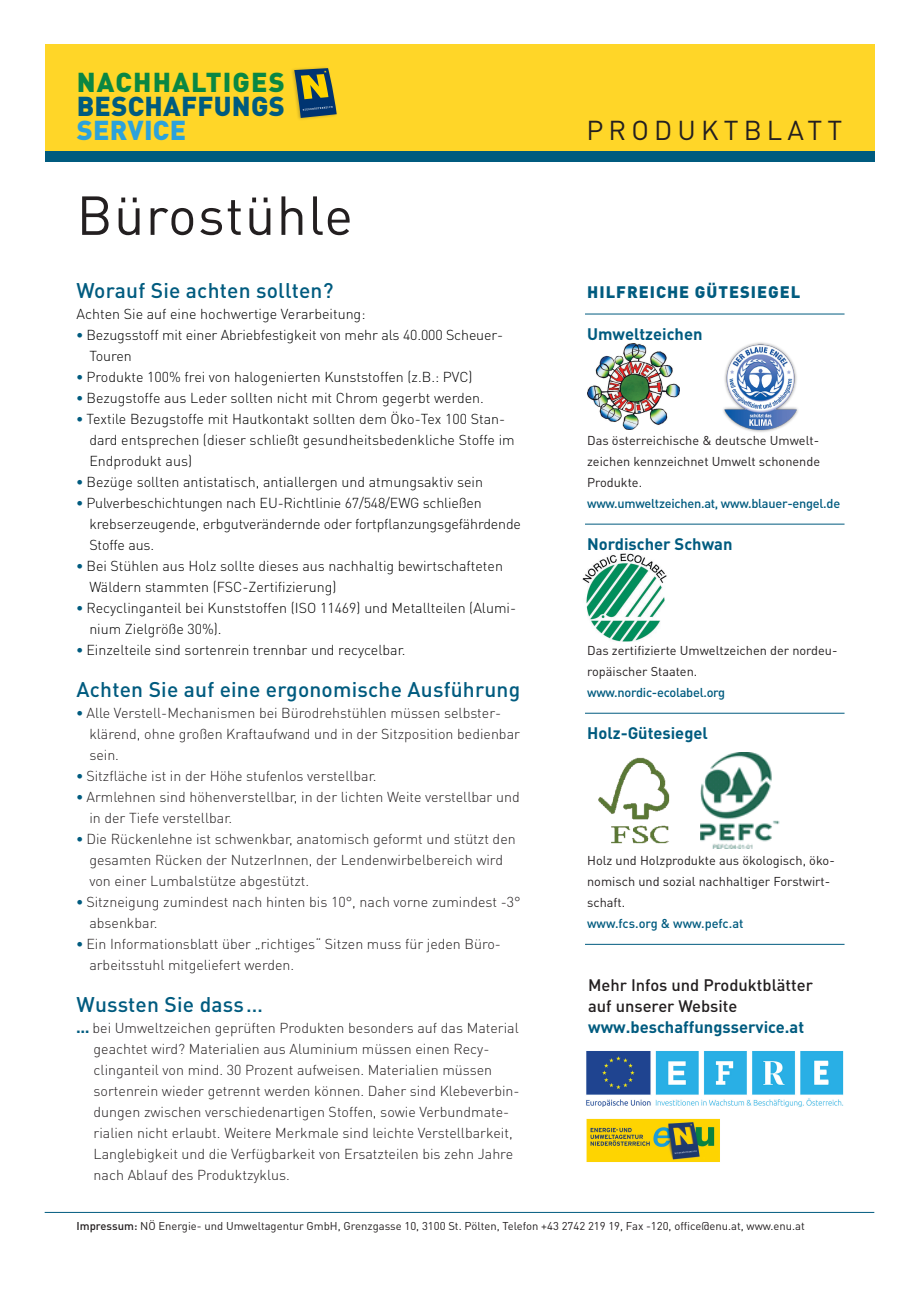
<style>
.page{position:relative;width:919px;height:1289px;background:#fff}
.page>*{position:absolute;margin:0;border:0;box-sizing:border-box;transform-origin:0 0}
.t1{font:54px "DIN Pro";letter-spacing:.025em;color:#231f20}
.t2{font:900 27px "DIN Pro";letter-spacing:.045em;color:#0a8743}
.t3{font:900 27px "DIN Pro";letter-spacing:.01em;color:#005b7f}
.t4{font:27px "DIN Pro";letter-spacing:.19em;color:#231f20}
.t5{font:900 27px "DIN Pro";letter-spacing:.01em;color:#2ca2db}
.t6{font:500 21px "DIN Pro";letter-spacing:.01em;color:#005b7f}
.t7{font:500 16.5px/21px "DIN Pro";color:#231f20}
.t8{font:700 16.5px "DIN Pro";color:#005b7f}
.t9{font:900 16.5px "DIN Pro";letter-spacing:.06em;color:#005b7f}
.t10{font:300 14.25px/21px "DIN Pro";color:#231f20}
.t11{font:300 14.25px/21px "DIN Pro";color:#000}
.t12{font:12.75px/21px "DIN Pro";color:#231f20}
.t13{font:500 12.75px "DIN Pro";letter-spacing:-.02em;color:#005b7f}
.t14{font:500 12.75px "DIN Pro";color:#005b7f}
.t15{font:11.25px "DIN Pro";color:#231f20}
.s1{font-weight:900;color:#005b7f}
.s2{font-weight:500;color:#005b7f}
.s3{font-weight:700;color:#005b7f}
.s4{font-weight:500}
</style>
<div class="page">
<div style="left:45px;top:151px;width:829px;height:11px;background:#005b7f"></div>
<div style="left:45px;top:45px;width:829px;height:106px;background:#ffd628"></div>
<div style="left:290px;top:66px;width:48px;height:55px;background:#231f20;opacity:.25"></div>
<svg style="left:294px;top:68px;width:43px;height:50px;background:#6f7949"></svg>
<hr style="left:585px;top:313px;width:259px;height:1px;background:#005b7f">
<hr style="left:585px;top:523px;width:259px;height:1px;background:#005b7f">
<hr style="left:585px;top:712px;width:259px;height:1px;background:#005b7f">
<hr style="left:585px;top:943px;width:259px;height:1px;background:#005b7f">
<hr style="left:45px;top:1211px;width:829px;height:1px;background:#005b7f">
<img style="left:587px;top:343px;width:92px;height:86px">
<img style="left:598px;top:757px;width:72px;height:87px">
<img style="left:700px;top:752px;width:80px;height:96px">
<img style="left:723px;top:342px;width:75px;height:90px">
<img style="left:582px;top:553px;width:85px;height:89px">
<img style="left:586px;top:1051px;width:258px;height:56px">
<img style="left:586px;top:1118px;width:134px;height:44px">
<p class="t2" style="left:77px;top:64px;width:210px">NACHHALTIGES</p>
<p class="t3" style="left:77px;top:88px;width:210px">BESCHAFFUNGS</p>
<p class="t5" style="left:77px;top:112px;width:111px">SERVICE</p>
<p class="t4" style="left:586px;top:112px;width:257px">PRODUKTBLATT</p>
<p class="t1" style="left:77px;top:179px;width:278px">Bürostühle</p>
<p class="t6" style="left:77px;top:276px;width:258px">Worauf Sie achten sollten?</p>
<p class="t11" style="left:77px;top:303px;width:290px">Achten Sie auf eine hochwertige Verarbeitung:</p>
<p class="t11" style="left:89px;top:324px;width:415px;text-indent:-13px"><span class="s1">•</span> Bezugsstoff mit einer Abriebfestigkeit von mehr als 40.000 Scheuer-<br>Touren</p>
<p class="t11" style="left:77px;top:366px;width:397px"><span class="s1">•</span> Produkte 100% frei von halogenierten Kunststoffen (z.B.: PVC)</p>
<p class="t11" style="left:77px;top:387px;width:409px"><span class="s1">•</span> Bezugstoffe aus Leder sollten nicht mit Chrom gegerbt werden.</p>
<p class="t11" style="left:89px;top:408px;width:427px;text-indent:-13px"><span class="s1">•</span> Textile Bezugstoffe mit Hautkontakt sollten dem Öko-Tex 100 Stan&shy;dard entsprechen (dieser schließt gesundheitsbedenkliche Stoffe im<br>Endprodukt aus)</p>
<p class="t11" style="left:77px;top:471px;width:408px"><span class="s1">•</span> Bezüge sollten antistatisch, antiallergen und atmungsaktiv sein</p>
<p class="t11" style="left:89px;top:492px;width:433px;text-indent:-13px"><span class="s1">•</span> Pulverbeschichtungen nach EU-Richtlinie 67/548/EWG schließen krebserzeugende, erbgutverändernde oder fortpflanzungsgefährdende<br>Stoffe aus.</p>
<p class="t11" style="left:89px;top:555px;width:415px;text-indent:-13px"><span class="s1">•</span> Bei Stühlen aus Holz sollte dieses aus nachhaltig bewirtschafteten<br>Wäldern stammten (FSC-Zertifizierung)</p>
<p class="t11" style="left:89px;top:597px;width:428px;text-indent:-13px"><span class="s1">•</span> Recyclinganteil bei Kunststoffen (ISO 11469) und Metallteilen (Alumi&shy;nium Zielgröße 30%).</p>
<p class="t11" style="left:77px;top:639px;width:330px"><span class="s1">•</span> Einzelteile sind sortenrein trennbar und recycelbar.</p>
<p class="t6" style="left:77px;top:675px;width:445px">Achten Sie auf eine ergonomische Ausführung</p>
<p class="t10" style="left:89px;top:702px;width:432px;text-indent:-13px"><span class="s1">•</span> Alle Verstell-Mechanismen bei Bürodrehstühlen müssen selbster&shy;klärend, ohne großen Kraftaufwand und in der Sitzposition bedienbar sein.</p>
<p class="t10" style="left:77px;top:765px;width:301px"><span class="s1">•</span> Sitzfläche ist in der Höhe stufenlos verstellbar.</p>
<p class="t10" style="left:89px;top:786px;width:432px;text-indent:-13px"><span class="s1">•</span> Armlehnen sind höhenverstellbar, in der lichten Weite verstellbar und in der Tiefe verstellbar.</p>
<p class="t10" style="left:89px;top:828px;width:428px;text-indent:-13px"><span class="s1">•</span> Die Rückenlehne ist schwenkbar, anatomisch geformt und stützt den gesamten Rücken der NutzerInnen, der Lendenwirbelbereich wird von einer Lumbalstütze abgestützt.</p>
<p class="t10" style="left:89px;top:891px;width:433px;text-indent:-13px"><span class="s1">•</span> Sitzneigung zumindest nach hinten bis 10°, nach vorne zumindest -3° absenkbar.</p>
<p class="t10" style="left:89px;top:933px;width:413px;text-indent:-13px"><span class="s1">•</span> Ein Informationsblatt über „richtiges“ Sitzen muss für jeden Büro&shy;arbeitsstuhl mitgeliefert werden.</p>
<p class="t6" style="left:77px;top:990px;width:188px">Wussten Sie dass…</p>
<p class="t10" style="left:94px;top:1017px;width:427px;text-indent:-17px"><span class="s1">…</span> bei Umweltzeichen geprüften Produkten besonders auf das Material geachtet wird? Materialien aus Aluminium müssen einen Recy&shy;clinganteil von mind. 30 Prozent aufweisen. Materialien müssen sortenrein wieder getrennt werden können. Daher sind Klebeverbin&shy;dungen zwischen verschiedenartigen Stoffen, sowie Verbundmate&shy;rialien nicht erlaubt. Weitere Merkmale sind leichte Verstellbarkeit, Langlebigkeit und die Verfügbarkeit von Ersatzteilen bis zehn Jahre nach Ablauf des Produktzyklus.</p>
<p class="t9" style="left:587px;top:281px;width:215px">HILFREICHE GÜTESIEGEL</p>
<p class="t8" style="left:587px;top:323px;width:117px">Umweltzeichen</p>
<p class="t12" style="left:587px;top:429px;width:254px">Das österreichische &amp; deutsche Umwelt&shy;zeichen kennzeichnet Umwelt schonende Produkte.<br><span class="s2">www.umweltzeichen.at, www.blauer-engel.de</span></p>
<p class="t8" style="left:587px;top:533px;width:147px">Nordischer Schwan</p>
<p class="t12" style="left:587px;top:639px;width:252px">Das zertifizierte Umweltzeichen der nordeu&shy;ropäischer Staaten.</p>
<p class="t13" style="left:587px;top:683px;width:140px">www.nordic-ecolabel.org</p>
<p class="t8" style="left:587px;top:722px;width:122px">Holz-Gütesiegel</p>
<p class="t12" style="left:587px;top:849px;width:249px">Holz und Holzprodukte aus ökologisch, öko&shy;nomisch und sozial nachhaltiger Forstwirt&shy;schaft.</p>
<p class="t14" style="left:587px;top:914px;width:158px">www.fcs.org &amp; www.pefc.at</p>
<p class="t7" style="left:588px;top:974px;width:226px">Mehr Infos und Produktblätter auf unserer Website <span class="s3">www.beschaffungsservice.at</span></p>
<p class="t15" style="left:77px;top:1217px;width:729px"><span class="s4">Impressum:</span> NÖ Energie- und Umweltagentur GmbH, Grenzgasse 10, 3100 St. Pölten, Telefon +43 2742 219 19, Fax -120, office@enu.at, www.enu.at</p>
</div>
